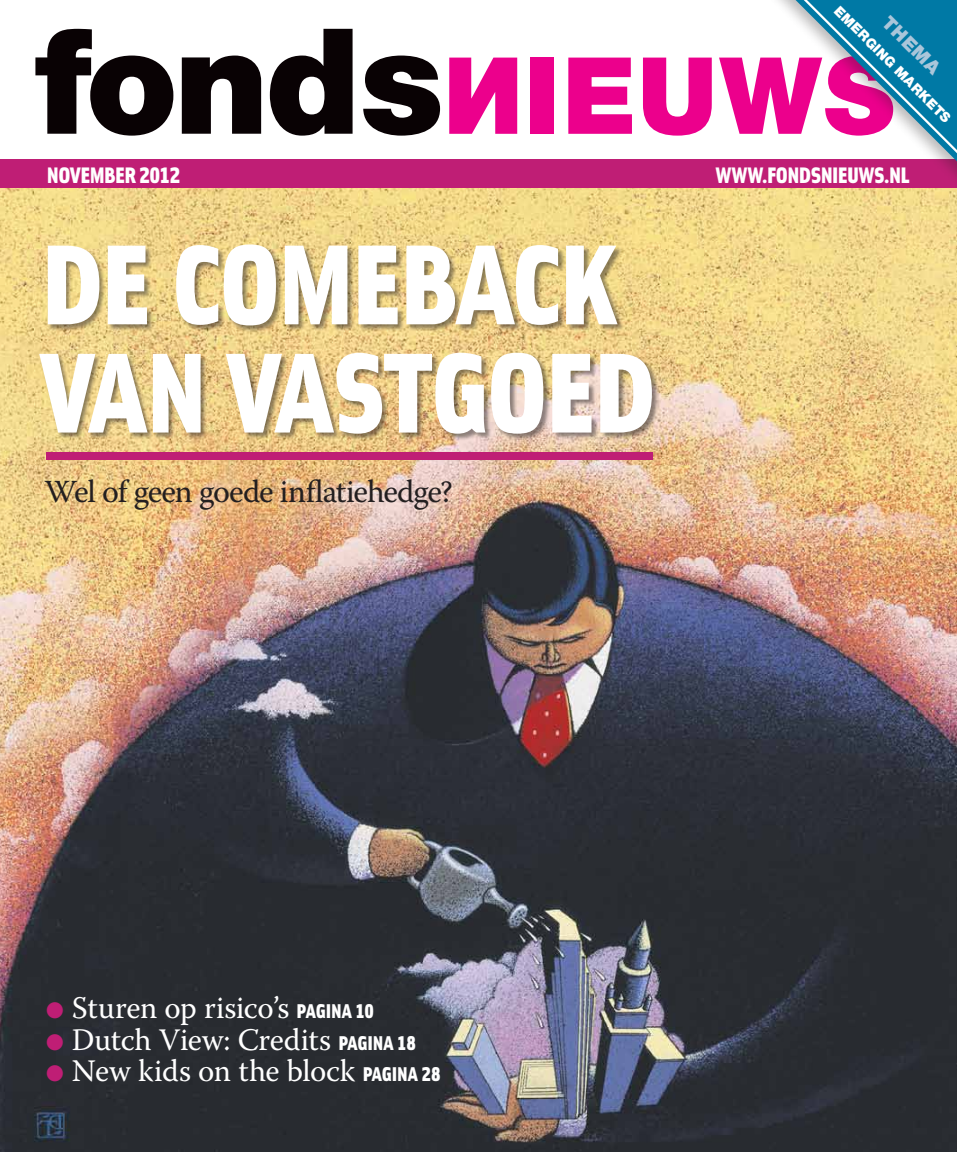
<style>
.page{position:relative;width:957px;height:1152px;background:#fff}
.page>*{position:absolute;margin:0;border:0;box-sizing:border-box;transform-origin:0 0}
.t1{font:114px/108.1px "Solex Black Lining";letter-spacing:-.02em;color:#fff}
.t2{font:32px "Warnock Pro";letter-spacing:-.035em;color:#231f20}
.t3{font:31.25px "Warnock Pro";letter-spacing:-.01em;color:#fff}
.t4{font:900 22.5px "Solex";letter-spacing:-.025em;color:#fff}
.t5{font:22.5px "Solex Black Lining";letter-spacing:-.03em;color:#fff}
.t6{font:900 18.75px "Helvetica Neue";color:#aac6da}
.t7{font:900 13.75px "Helvetica Neue";color:#fff}
.s1{color:#bf1e75}
.s2{font-family:"Solex Black Lining";font-size:20px}
</style>
<div class="page">
<img style="left:0;top:188px;width:957px;height:964px">
<div style="left:39px;top:244px;width:620px;height:197px;background:#231f20;opacity:.5"></div>
<div style="left:46px;top:452px;width:606px;height:8px;background:#bf1e75"></div>
<div style="left:0;top:159px;width:957px;height:29px;background:#bf1e75"></div>
<svg style="left:35px;top:29px;width:138px;height:107px"></svg>
<svg style="left:182px;top:56px;width:79px;height:78px"></svg>
<svg style="left:270px;top:29px;width:82px;height:107px"></svg>
<svg style="left:363px;top:56px;width:77px;height:80px"></svg>
<svg style="left:449px;top:58px;width:68px;height:76px"></svg>
<div style="left:531px;top:58px;width:23px;height:76px;background:#ec008c"></div>
<svg style="left:568px;top:58px;width:64px;height:76px"></svg>
<svg style="left:643px;top:58px;width:28px;height:78px"></svg>
<svg style="left:671px;top:57px;width:286px;height:159px"></svg>
<svg style="left:719px;top:0;width:238px;height:161px"></svg>
<p class="t6" style="left:893px;top:11px;width:75px;rotate:45deg">thema</p>
<p class="t7" style="left:866px;top:26px;width:126px;rotate:45deg">RGING MA RKET S</p>
<p class="t5" style="left:47px;top:159px;width:135px">NOVEMBER 2012</p>
<p class="t4" style="left:716px;top:159px;width:195px">WWW.FONDSNIEUWS.NL</p>
<h1 class="t1" style="left:41px;top:223px;width:576px">DE COMEBACK<br>VAN VASTGOED</h1>
<p class="t2" style="left:45px;top:472px;width:409px">Wel of geen goede inflatiehedge?</p>
<p class="t3" style="left:46px;top:989px;width:329px"><span class="s1">●</span> Sturen op risico’s <span class="s2">PAGINA 10</span></p>
<p class="t3" style="left:46px;top:1020px;width:371px"><span class="s1">●</span> Dutch View: Credits <span class="s2">PAGINA 18</span></p>
<p class="t3" style="left:46px;top:1052px;width:396px"><span class="s1">●</span> New kids on the block <span class="s2">PAGINA 28</span></p>
</div>
